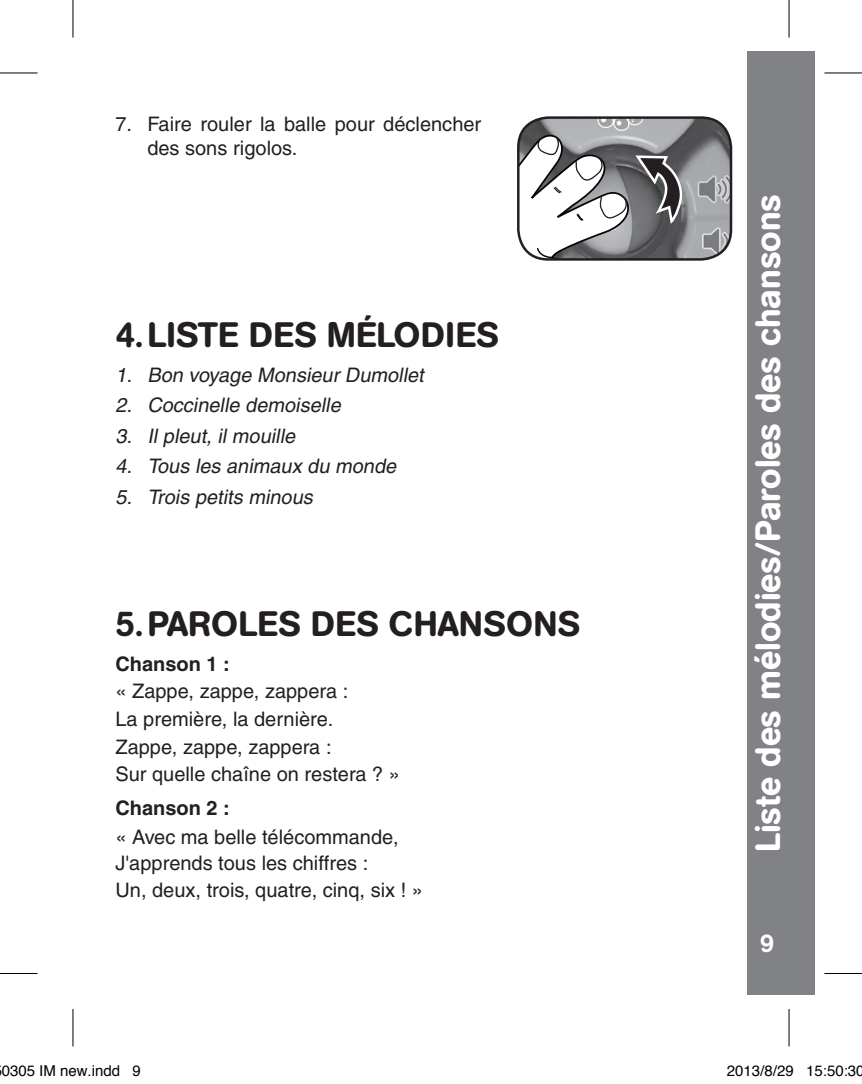
<style>
.page{position:relative;width:862px;height:1084px;background:#fff}
.page>*{position:absolute;margin:0;border:0;box-sizing:border-box;transform-origin:0 0}
.Wu_Big_Head{font:500 35px "AG Book Rounded";letter-spacing:.02em;color:#231f20}
.side_bard{font:500 35px "AG Book Rounded";color:#fff}
.t1{font:500 25px "AG Book Rounded";color:#fff}
.point{font:italic 500 20px "Helvetica";color:#231f20}
.Wu_Sec_Head{font:500 20px "Helvetica";color:#231f20}
.point-2{font:500 20px "Helvetica";color:#231f20}
.Wu_General{font:500 20px/24px "Helvetica";color:#231f20}
.Wu_Sec_Head-2{font:700 20px "Helvetica";color:#231f20}
.t2{font:15px "Helvetica";color:#000}
</style>
<div class="page">
<div style="left:747px;top:52px;width:67px;height:942px;background:#808285"></div>
<img style="left:524px;top:118px;width:207px;height:140px">
<div style="left:517px;top:116px;width:215px;height:145px;border:2px solid #231f20;border-radius:30px"></div>
<svg style="left:518px;top:127px;width:167px;height:132px"></svg>
<hr style="left:0;top:73px;width:38px;height:1px;background:#000">
<hr style="left:824px;top:73px;width:38px;height:1px;background:#000">
<hr style="left:0;top:973px;width:38px;height:1px;background:#000">
<hr style="left:824px;top:973px;width:38px;height:1px;background:#000">
<hr style="left:73px;top:0;width:1px;height:37px;background:#000">
<hr style="left:73px;top:1008px;width:1px;height:38px;background:#000">
<hr style="left:788px;top:0;width:1px;height:37px;background:#000">
<hr style="left:788px;top:1008px;width:1px;height:38px;background:#000">
<p class="Wu_General" style="left:147px;top:112px;width:335px;text-indent:-32px">7. Faire rouler la balle pour déclencher des sons rigolos.</p>
<p class="Wu_Big_Head" style="left:115px;top:314px;width:385px">4.LISTE DES MÉLODIES</p>
<p class="point" style="left:115px;top:363px;width:314px">1. Bon voyage Monsieur Dumollet</p>
<p class="point" style="left:115px;top:393px;width:231px">2. Coccinelle demoiselle</p>
<p class="point" style="left:115px;top:424px;width:185px">3. Il pleut, il mouille</p>
<p class="point" style="left:115px;top:454px;width:286px">4. Tous les animaux du monde</p>
<p class="point" style="left:115px;top:485px;width:203px">5. Trois petits minous</p>
<p class="Wu_Big_Head" style="left:115px;top:603px;width:466px">5.PAROLES DES CHANSONS</p>
<p class="Wu_Sec_Head-2" style="left:115px;top:651px;width:116px">Chanson 1 :</p>
<p class="Wu_Sec_Head" style="left:115px;top:679px;width:234px">« Zappe, zappe, zappera :</p>
<p class="Wu_Sec_Head" style="left:115px;top:707px;width:219px">La première, la dernière.</p>
<p class="Wu_Sec_Head" style="left:115px;top:734px;width:217px">Zappe, zappe, zappera :</p>
<p class="Wu_Sec_Head" style="left:115px;top:762px;width:286px">Sur quelle chaîne on restera ? »</p>
<p class="Wu_Sec_Head-2" style="left:115px;top:795px;width:116px">Chanson 2 :</p>
<p class="point-2" style="left:115px;top:825px;width:284px">« Avec ma belle télécommande,</p>
<p class="point-2" style="left:115px;top:851px;width:254px">J'apprends tous les chiffres :</p>
<p class="point-2" style="left:115px;top:877px;width:309px">Un, deux, trois, quatre, cinq, six ! »</p>
<p class="side_bard" style="left:747px;top:852px;width:659px;rotate:-90deg">Liste des mélodies/Paroles des chansons</p>
<p class="t1" style="left:760px;top:928px;width:16px">9</p>
<p class="t2" style="left:2px;top:1060px;width:141px">0305 IM new.indd 9</p>
<p class="t2" style="left:727px;top:1060px;width:139px">2013/8/29 15:50:30</p>
</div>
